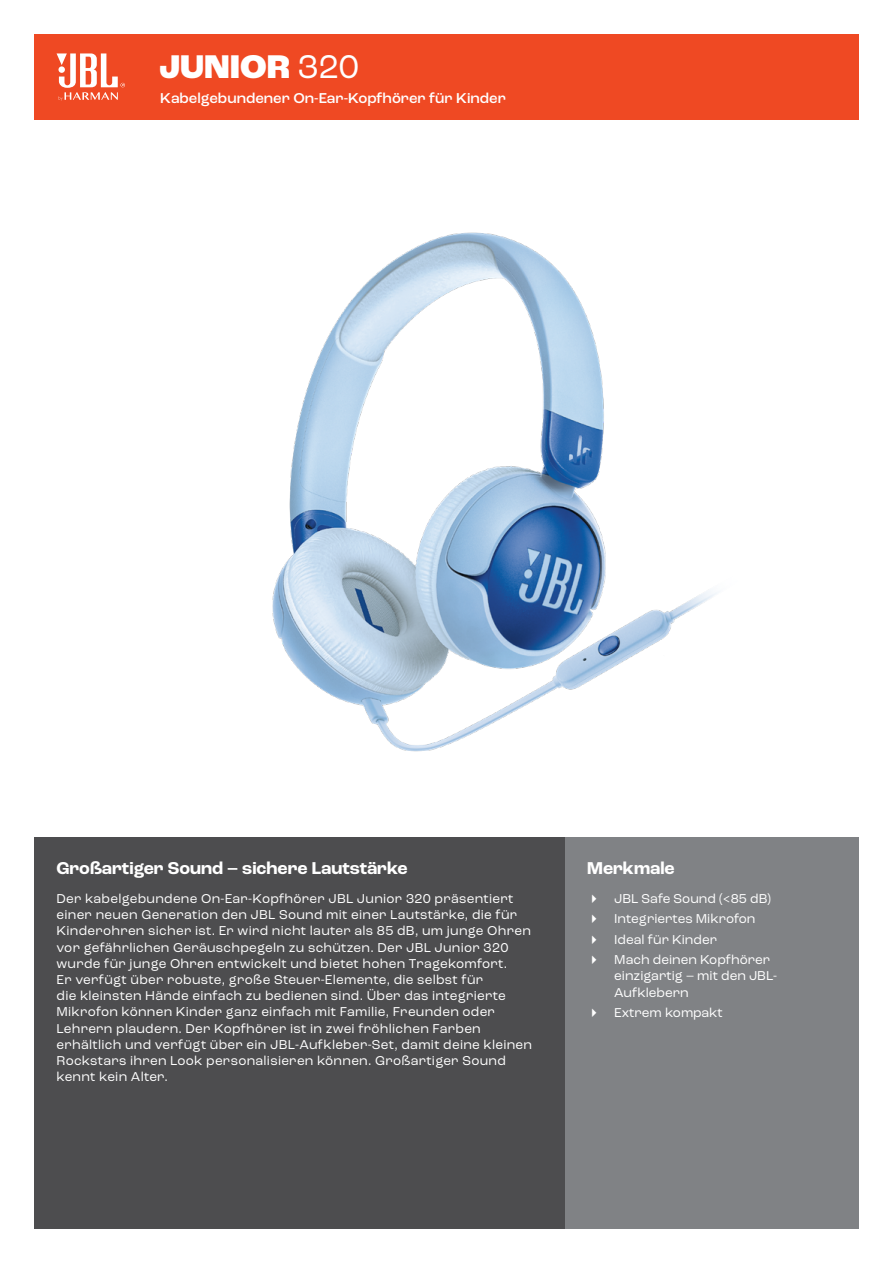
<style>
.page{position:relative;width:893px;height:1263px;background:#fff}
.page>*{position:absolute;margin:0;border:0;box-sizing:border-box;transform-origin:0 0}
.t1{font:800 34.5px "Roc Grotesk";color:#fff}
.t2{font:700 18px "Roc Grotesk";color:#fff}
.t3{font:500 15px "Roc Grotesk";color:#fff}
.t4{font:13.5px/16.2px "Roc Grotesk";letter-spacing:.02em;color:#fff}
.t5{font:13.5px/20.4px "Roc Grotesk";color:#fff}
.s1{font-weight:400}
</style>
<div class="page">
<img style="left:272px;top:232px;width:445px;height:520px">
<div style="left:565px;top:838px;width:294px;height:391px;background:#808285"></div>
<div style="left:34px;top:838px;width:531px;height:391px;background:#4d4d4f"></div>
<div style="left:34px;top:34px;width:825px;height:85px;background:#ef4923"></div>
<svg style="left:57px;top:53px;width:68px;height:48px"></svg>
<h1 class="t1" style="left:159px;top:45px;width:202px">JUNIOR <span class="s1">320</span></h1>
<p class="t3" style="left:160px;top:89px;width:347px">Kabelgebundener On-Ear-Kopfhörer für Kinder</p>
<h2 class="t2" style="left:57px;top:857px;width:352px">Großartiger Sound – sichere Lautstärke</h2>
<p class="t4" style="left:57px;top:890px;width:477px">Der kabelgebundene On-Ear-Kopfhörer JBL Junior 320 präsentiert einer neuen Generation den JBL Sound mit einer Lautstärke, die für Kinderohren sicher ist. Er wird nicht lauter als 85 dB, um junge Ohren vor gefährlichen Geräuschpegeln zu schützen. Der JBL Junior 320 wurde für junge Ohren entwickelt und bietet hohen Tragekomfort.<br>Er verfügt über robuste, große Steuer-Elemente, die selbst für<br>die kleinsten Hände einfach zu bedienen sind. Über das integrierte Mikrofon können Kinder ganz einfach mit Familie, Freunden oder Lehrern plaudern. Der Kopfhörer ist in zwei fröhlichen Farben erhältlich und verfügt über ein JBL-Aufkleber-Set, damit deine kleinen Rockstars ihren Look personalisieren können. Großartiger Sound kennt kein Alter.</p>
<h2 class="t2" style="left:587px;top:857px;width:89px">Merkmale</h2>
<p class="t5" style="left:614px;top:888px;width:158px">JBL Safe Sound (&lt;85 dB)<br>Integriertes Mikrofon<br>Ideal für Kinder<br>Mach deinen Kopfhörer</p>
<p class="t5" style="left:614px;top:968px;width:164px;line-height:16.2px">einzigartig – mit den JBL-<br>Aufklebern</p>
<p class="t5" style="left:614px;top:1002px;width:110px">Extrem kompakt</p>
</div>
